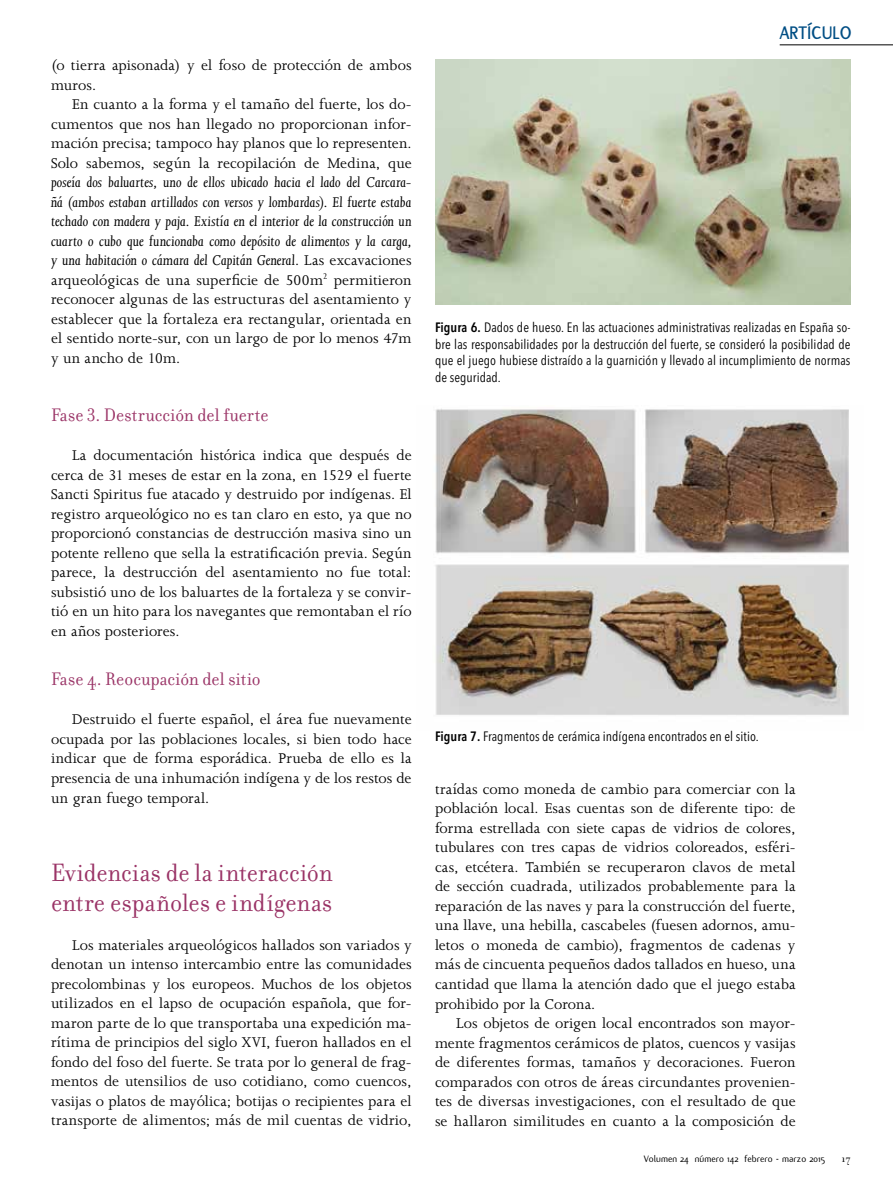
<style>
.page{position:relative;width:893px;height:1191px;background:#fff}
.page>*{position:absolute;margin:0;border:0;box-sizing:border-box;transform-origin:0 0}
.t1{font:27px/30px "Filosofia";letter-spacing:.005em;color:#9a3366;scale:.95 1}
.t2{font:19.5px "Filosofia";letter-spacing:.005em;color:#9a3366;scale:.95 1}
.t3{font:700 19.5px "Flux";letter-spacing:.01em;color:#004e84;scale:.95 1}
.t4{font:16.2px/19.5px "Joanna MT Std";letter-spacing:.005em;color:#000;text-align:justify}
.t5{font:italic 16.2px/19.5px "Joanna MT Std";color:#000;text-align:justify}
.t6{font:condensed 13.5px/16.5px "Avenir Next LT Pro";letter-spacing:.005em;color:#000;text-align:justify}
.t7{font:11.25px "Filosofia";color:#000}
.t8{font:10.2px "Flux";color:#000}
.s1{font-style:normal}
.s2{font-weight:600}
</style>
<div class="page">
<hr style="left:780px;top:45px;width:113px;height:1px;background:#000">
<img style="left:435px;top:408px;width:414px;height:307px">
<img style="left:436px;top:60px;width:414px;height:244px">
<p class="t4" style="left:51px;top:56px;width:362px">(o tierra apisonada) y el foso de protección de ambos muros.</p>
<p class="t4" style="left:51px;top:95px;width:362px;text-indent:21px">En cuanto a la forma y el tamaño del fuerte, los do&shy;cumentos que nos han llegado no proporcionan infor&shy;mación precisa; tampoco hay planos que lo representen.<br>Solo sabemos, según la recopilación de Medina, que</p>
<p class="t5" style="left:51px;top:173px;width:362px">poseía dos baluartes, uno de ellos ubicado hacia el lado del Carcara&shy;ñá (ambos estaban artillados con versos y lombardas). El fuerte estaba techado con madera y paja. Existía en el interior de la construcción un cuarto o cubo que funcionaba como depósito de alimentos y la carga, y una habitación o cámara del Capitán General<span class="s1">. Las excavaciones arqueológicas de una superficie de 500m</span><sup>2</sup> <span class="s1">permitieron reconocer algunas de las estructuras del asentamiento y establecer que la fortaleza era rectangular, orientada en el sentido norte-sur, con un largo de por lo menos 47m y un ancho de 10m.</span></p>
<p class="t2" style="left:51px;top:404px;width:230px">Fase 3. Destrucción del fuerte</p>
<p class="t4" style="left:51px;top:446px;width:362px;text-indent:21px">La documentación histórica indica que después de cerca de 31 meses de estar en la zona, en 1529 el fuerte Sancti Spiritus fue atacado y destruido por indígenas. El registro arqueológico no es tan claro en esto, ya que no proporcionó constancias de destrucción masiva sino un potente relleno que sella la estratificación previa. Según parece, la destrucción del asentamiento no fue total: subsistió uno de los baluartes de la fortaleza y se convir&shy;tió en un hito para los navegantes que remontaban el río en años posteriores.</p>
<p class="t2" style="left:51px;top:668px;width:222px">Fase 4. Reocupación del sitio</p>
<p class="t4" style="left:51px;top:710px;width:362px;text-indent:21px">Destruido el fuerte español, el área fue nuevamente ocupada por las poblaciones locales, si bien todo hace indicar que de forma esporádica. Prueba de ello es la presencia de una inhumación indígena y de los restos de un gran fuego temporal.</p>
<h1 class="t1" style="left:51px;top:857px;width:298px">Evidencias de la interacción entre españoles e indígenas</h1>
<p class="t4" style="left:51px;top:935px;width:362px;text-indent:21px">Los materiales arqueológicos hallados son variados y denotan un intenso intercambio entre las comunidades precolombinas y los europeos. Muchos de los objetos utilizados en el lapso de ocupación española, que for&shy;maron parte de lo que transportaba una expedición ma&shy;rítima de principios del siglo XVI, fueron hallados en el fondo del foso del fuerte. Se trata por lo general de frag&shy;mentos de utensilios de uso cotidiano, como cuencos, vasijas o platos de mayólica; botijas o recipientes para el transporte de alimentos; más de mil cuentas de vidrio,</p>
<p class="t3" style="left:780px;top:22px;width:77px">ARTÍCULO</p>
<p class="t6" style="left:435px;top:319px;width:417px"><span class="s2">Figura 6.</span> Dados de hueso. En las actuaciones administrativas realizadas en España so&shy;bre las responsabilidades por la destrucción del fuerte, se consideró la posibilidad de que el juego hubiese distraído a la guarnición y llevado al incumplimiento de normas de seguridad.</p>
<p class="t6" style="left:435px;top:727px;width:325px"><span class="s2">Figura 7.</span> Fragmentos de cerámica indígena encontrados en el sitio.</p>
<p class="t4" style="left:435px;top:779px;width:362px">traídas como moneda de cambio para comerciar con la población local. Esas cuentas son de diferente tipo: de forma estrellada con siete capas de vidrios de colores, tubulares con tres capas de vidrios coloreados, esféri&shy;cas, etcétera. También se recuperaron clavos de metal de sección cuadrada, utilizados probablemente para la reparación de las naves y para la construcción del fuerte, una llave, una hebilla, cascabeles (fuesen adornos, amu&shy;letos o moneda de cambio), fragmentos de cadenas y más de cincuenta pequeños dados tallados en hueso, una cantidad que llama la atención dado que el juego estaba prohibido por la Corona.</p>
<p class="t4" style="left:435px;top:1013px;width:362px;text-indent:21px">Los objetos de origen local encontrados son mayor&shy;mente fragmentos cerámicos de platos, cuencos y vasijas de diferentes formas, tamaños y decoraciones. Fueron comparados con otros de áreas circundantes provenien&shy;tes de diversas investigaciones, con el resultado de que se hallaron similitudes en cuanto a la composición de</p>
<p class="t8" style="left:644px;top:1153px;width:183px">Volumen 24 número 142 febrero - marzo 2015</p>
<p class="t7" style="left:841px;top:1152px;width:11px">17</p>
</div>
